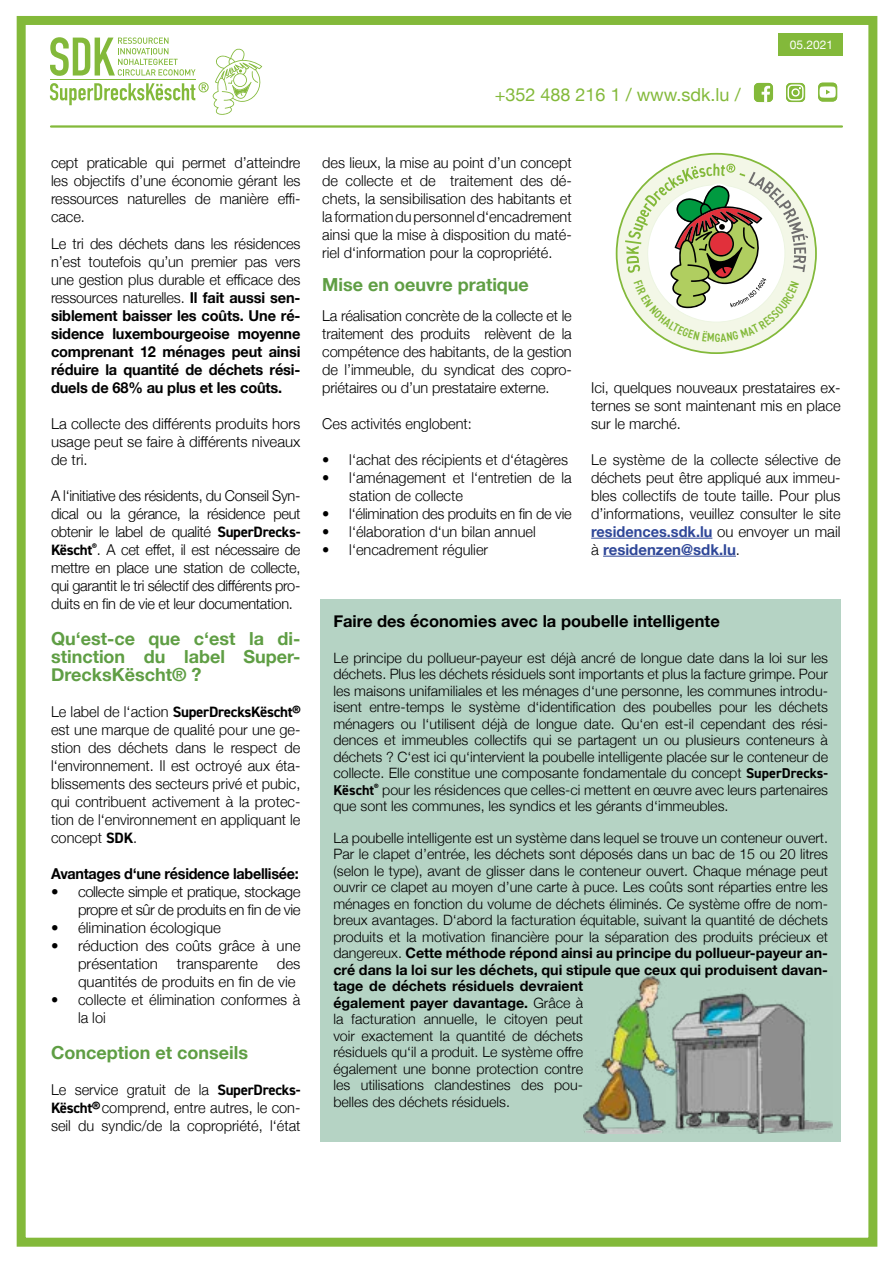
<style>
.page{position:relative;width:893px;height:1263px;background:#fff}
.page>*{position:absolute;margin:0;border:0;box-sizing:border-box;transform-origin:0 0}
.t1{font:700 18px/18px "Helvetica Neue";color:#5f9e44;text-align:justify}
.t2{font:18px "Helvetica Neue";color:#83b93a}
.t3{font:700 16.5px "Helvetica Neue";color:#000}
.t4{font:300 15px/18px "Helvetica Neue";color:#000;text-align:justify}
.t5{font:700 15px/18px "Helvetica Neue";letter-spacing:-.01em;color:#000;text-align:justify}
.t6{font:300 15px/18px "Helvetica Neue";letter-spacing:-.03em;color:#000;text-align:right}
.t7{font:700 15px "DIN2014";letter-spacing:-.02em;color:#000}
.t8{font:300 15px "Helvetica Neue";letter-spacing:-.02em;color:#000}
.t9{font:700 15px "Helvetica Neue";letter-spacing:-.01em;color:#000;scale:.96 1}
.t10{font:300 14.25px/16.5px "Helvetica Neue";color:#000;text-align:justify}
.t11{font:12px "Helvetica Neue";color:#fff}
.s1{font-weight:300}
.s2{font-family:"DIN2014";font-weight:700}
.s3{font-family:"Helvetica Neue";font-weight:300}
.s4{font-weight:700;color:#2f4798}
.s5{font-weight:700}
</style>
<div class="page">
<div style="left:17px;top:16px;width:860px;height:1231px;border:9px solid #83b93a"></div>
<svg style="left:50px;top:37px;width:212px;height:78px"></svg>
<div style="left:778px;top:33px;width:65px;height:22px;background:#83b93a"></div>
<hr style="left:51px;top:125px;width:791px;height:3px;background:#83b93a">
<svg style="left:786px;top:83px;width:19px;height:19px"></svg>
<svg style="left:754px;top:83px;width:19px;height:19px"></svg>
<svg style="left:818px;top:83px;width:19px;height:19px"></svg>
<div style="left:321px;top:600px;width:520px;height:542px;background:#b5d3c4"></div>
<img style="left:583px;top:977px;width:249px;height:156px">
<hr style="left:591px;top:538px;width:121px;height:1px;background:#2f4798">
<hr style="left:603px;top:556px;width:133px;height:1px;background:#2f4798">
<svg style="left:616px;top:153px;width:200px;height:200px"></svg>
<p class="t2" style="left:495px;top:81px;width:247px">+352 488 216 1 / www.sdk.lu /</p>
<p class="t11" style="left:790px;top:36px;width:45px">05.2021</p>
<p class="t4" style="left:51px;top:152px;width:251px">cept praticable qui permet d’atteindre les objectifs d’une économie gérant les ressources naturelles de manière effi&shy;cace.</p>
<p class="t5" style="left:51px;top:235px;width:251px"><span class="s1">Le tri des déchets dans les résidences n’est toutefois qu’un premier pas vers une gestion plus durable et efficace des ressources naturelles.</span> Il fait aussi sen&shy;siblement baisser les coûts. Une ré&shy;sidence luxembourgeoise moyenne comprenant 12 ménages peut ainsi réduire la quantité de déchets rési&shy;duels de 68% au plus et les coûts.</p>
<p class="t4" style="left:51px;top:413px;width:251px">La collecte des différents produits hors usage peut se faire à différents niveaux de tri.</p>
<p class="t4" style="left:51px;top:485px;width:251px">A l‘initiative des résidents, du Conseil Syn&shy;dical ou la gérance, la résidence peut obtenir le label de qualité <span class="s2">SuperDrecks-Këscht</span><sup>®</sup>. A cet effet, il est nécessaire de mettre en place une station de collecte, qui garantit le tri sélectif des différents pro&shy;duits en fin de vie et leur documentation.</p>
<p class="t1" style="left:51px;top:630px;width:251px">Qu‘est-ce que c‘est la di&shy;stinction du label Super-DrecksKëscht® ?</p>
<p class="t7" style="left:51px;top:701px;width:251px"><span class="s3">Le label de l‘action</span> SuperDrecksKëscht®</p>
<p class="t4" style="left:51px;top:719px;width:251px">est une marque de qualité pour une ge&shy;stion des déchets dans le respect de l‘environnement. Il est octroyé aux éta&shy;blissements des secteurs privé et pubic, qui contribuent activement à la protec&shy;tion de l‘environnement en appliquant le concept <span class="s2">SDK</span>.</p>
<p class="t9" style="left:51px;top:861px;width:260px">Avantages d‘une résidence labellisée:</p>
<p class="t6" style="left:51px;top:881px;width:251px">• collecte simple et pratique, stockage propre et sûr de produits en fin de vie</p>
<p class="t4" style="left:51px;top:917px;width:171px">• élimination écologique</p>
<p class="t4" style="left:78px;top:935px;width:224px;text-indent:-27px">• réduction des coûts grâce à une présentation</p>
<p class="t4" style="left:78px;top:953px;width:224px;text-indent:199px">des quantités de produits en fin de vie</p>
<p class="t4" style="left:78px;top:989px;width:224px;text-indent:-27px">• collecte et élimination conformes à la loi</p>
<p class="t1" style="left:51px;top:1044px;width:198px">Conception et conseils</p>
<p class="t4" style="left:51px;top:1079px;width:251px">Le service gratuit de la <span class="s2">SuperDrecks-Këscht®</span>comprend, entre autres, le con&shy;seil du syndic/de la copropriété, l‘état</p>
<p class="t4" style="left:177px;top:953px;width:83px">transparente</p>
<p class="t4" style="left:322px;top:152px;width:251px">des lieux, la mise au point d’un concept de collecte et de traitement des dé&shy;chets, la sensibilisation des habitants et la formation du personnel d‘encadrement ainsi que la mise à disposition du maté&shy;riel d‘information pour la copropriété.</p>
<p class="t1" style="left:322px;top:276px;width:208px">Mise en oeuvre pratique</p>
<p class="t4" style="left:322px;top:305px;width:251px">La réalisation concrète de la collecte et le traitement des produits relèvent de la compétence des habitants, de la gestion de l’immeuble, du syndicat des copro&shy;priétaires ou d’un prestataire externe.</p>
<p class="t4" style="left:322px;top:413px;width:151px">Ces activités englobent:</p>
<p class="t4" style="left:322px;top:449px;width:247px">• l‘achat des récipients et d‘étagères</p>
<p class="t4" style="left:349px;top:467px;width:224px;text-indent:-27px">• l‘aménagement et l‘entretien de la station de collecte</p>
<p class="t8" style="left:322px;top:501px;width:251px">• l‘élimination des produits en fin de vie</p>
<p class="t4" style="left:322px;top:521px;width:215px">• l‘élaboration d‘un bilan annuel</p>
<p class="t4" style="left:322px;top:539px;width:167px">• l‘encadrement régulier</p>
<p class="t4" style="left:591px;top:377px;width:251px">Ici, quelques nouveaux prestataires ex&shy;ternes se sont maintenant mis en place sur le marché.</p>
<p class="t4" style="left:591px;top:449px;width:251px">Le système de la collecte sélective de déchets peut être appliqué aux immeu&shy;bles collectifs de toute taille. Pour plus d’informations, veuillez consulter le site <span class="s4">residences.sdk.lu</span> ou envoyer un mail à <span class="s4">residenzen@sdk.lu</span>.</p>
<p class="t3" style="left:333px;top:608px;width:388px">Faire des économies avec la poubelle intelligente</p>
<p class="t10" style="left:333px;top:648px;width:496px">Le principe du pollueur-payeur est déjà ancré de longue date dans la loi sur les déchets. Plus les déchets résiduels sont importants et plus la facture grimpe. Pour les maisons unifamiliales et les ménages d‘une personne, les communes introdu&shy;isent entre-temps le système d‘identification des poubelles pour les déchets ménagers ou l‘utilisent déjà de longue date. Qu‘en est-il cependant des rési&shy;dences et immeubles collectifs qui se partagent un ou plusieurs conteneurs à déchets ? C‘est ici qu‘intervient la poubelle intelligente placée sur le conteneur de collecte. Elle constitue une composante fondamentale du concept <span class="s2">SuperDrecks-Këscht</span><sup>®</sup> pour les résidences que celles-ci mettent en œuvre avec leurs partenaires que sont les communes, les syndics et les gérants d‘immeubles.</p>
<p class="t10" style="left:333px;top:828px;width:496px;text-align:left">La poubelle intelligente est un système dans lequel se trouve un conteneur ouvert.<br>Par le clapet d’entrée, les déchets sont déposés dans un bac de 15 ou 20 litres (selon le type), avant de glisser dans le conteneur ouvert. Chaque ménage peut ouvrir ce clapet au moyen d’une carte à puce. Les coûts sont réparties entre les ménages en fonction du volume de déchets éliminés. Ce système offre de nom&shy;breux avantages. D‘abord la facturation équitable, suivant la quantité de déchets produits et la motivation financière pour la séparation des produits précieux et dangereux. <span class="s5">Cette méthode répond ainsi au principe du pollueur-payeur an&shy;cré dans la loi sur les déchets, qui stipule que ceux qui produisent davan&shy;tage de déchets résiduels devraient<br>également payer davantage.</span> Grâce à<br>la facturation annuelle, le citoyen peut<br>voir exactement la quantité de déchets<br>résiduels qu‘il a produit. Le système offre<br>également une bonne protection contre<br>les utilisations clandestines des pou-<br>belles des déchets résiduels.</p>
</div>
